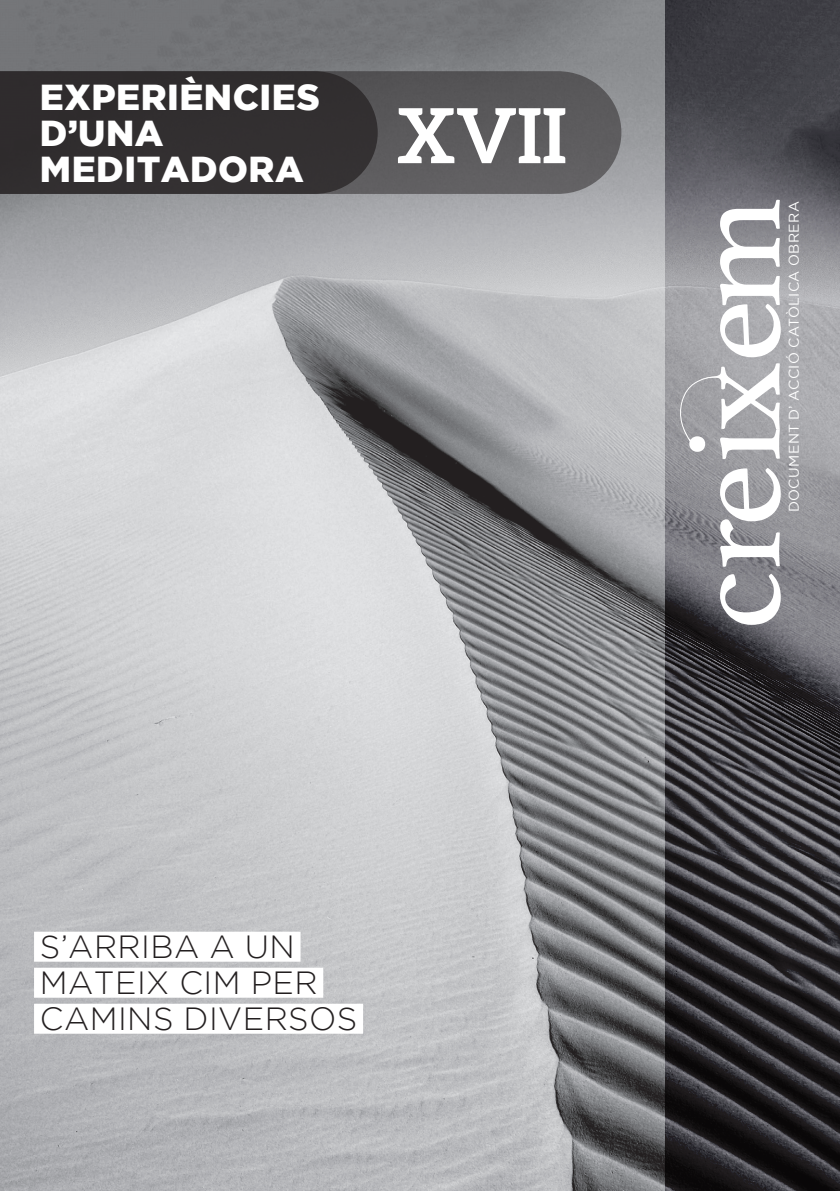
<style>
.page{position:relative;width:840px;height:1191px;background:#fff}
.page>*{position:absolute;margin:0;border:0;box-sizing:border-box;transform-origin:0 0}
.t1{font:136px "Athelas";letter-spacing:-.015em;color:#fff}
.t2{font:700 76px "Aleo";color:#fff}
.t3{font:900 36px/36px "Gotham";letter-spacing:.015em;color:#fff}
.t4{font:300 32px/36px "Gotham";letter-spacing:.015em;color:#231f20}
.t5{font:14px "Gotham";letter-spacing:.03em;color:#fff}
</style>
<div class="page">
<img style="left:0;top:0;width:664px;height:1191px">
<div style="left:34px;top:931px;width:266px;height:30px;background:#fff"></div>
<div style="left:34px;top:967px;width:289px;height:30px;background:#fff"></div>
<div style="left:34px;top:1003px;width:329px;height:30px;background:#fff"></div>
<svg style="left:0;top:71px;width:621px;height:123px;background:#444143"></svg>
<svg style="left:664px;top:0;width:175px;height:1191px;background:#5a595d"></svg>
<svg style="left:678px;top:367px;width:50px;height:84px;background:#a1a1a5"></svg>
<p class="t3" style="left:40px;top:78px;width:281px">EXPERIÈNCIES<br>D’UNA<br>MEDITADORA</p>
<h2 class="t2" style="left:396px;top:92px;width:172px">XVII</h2>
<h1 class="t1" style="left:626px;top:630px;width:435px;rotate:-90deg">creixem</h1>
<p class="t5" style="left:785px;top:512px;width:312px;rotate:-90deg">DOCUMENT D’ ACCIÓ CATÒLICA OBRERA</p>
<p class="t4" style="left:40px;top:928px;width:319px">S’ARRIBA A UN<br>MATEIX CIM PER<br>CAMINS DIVERSOS</p>
</div>
